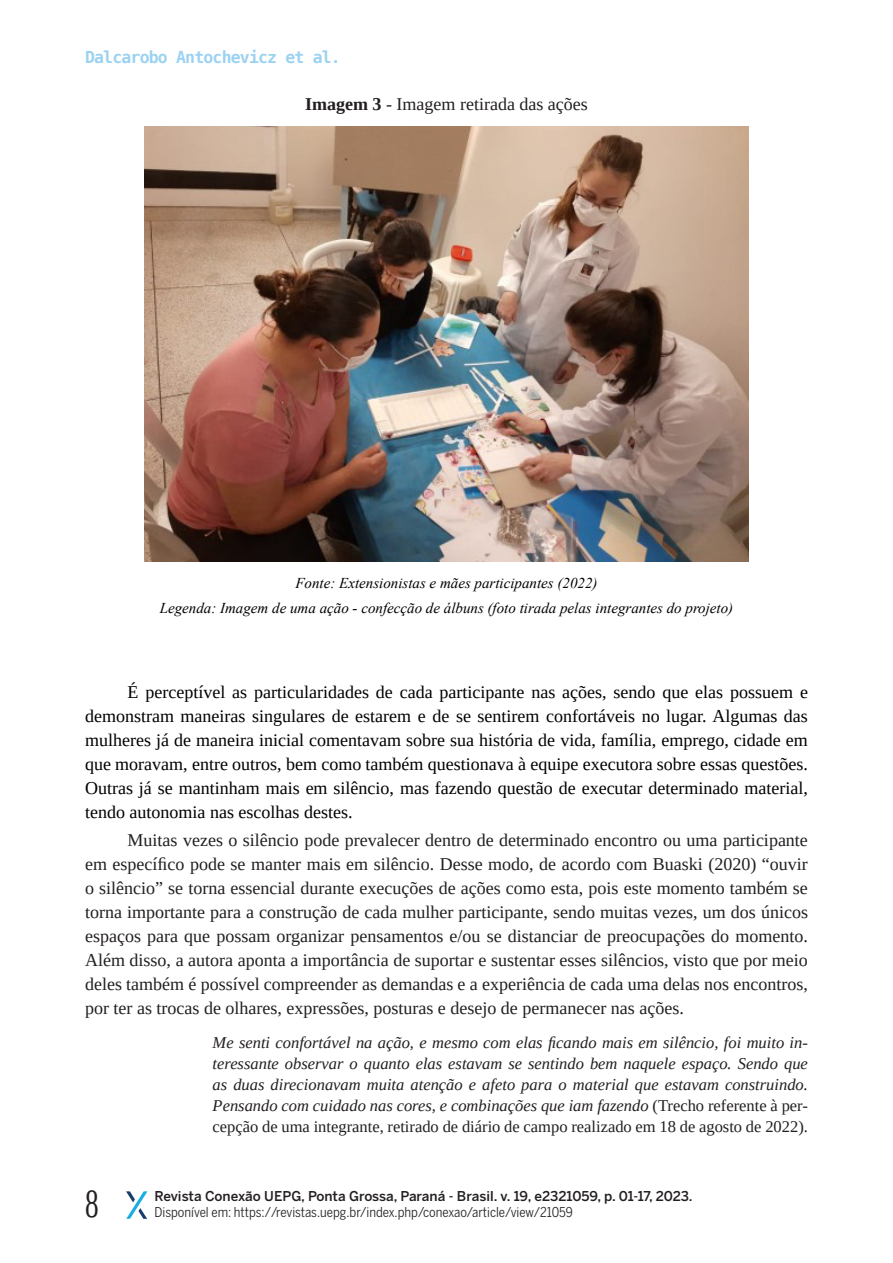
<style>
.page{position:relative;width:893px;height:1263px;background:#fff}
.page>*{position:absolute;margin:0;border:0;box-sizing:border-box;transform-origin:0 0}
.t1{font:39.9px "Liberation Serif";color:#231f20;scale:.68 1}
.TEXTO_ARTIGO{font:18px/24px "Liberation Serif";color:#231f20;text-align:justify}
.TEXTO_ARTIGO-2{font:18px/24px "Liberation Serif";color:#000;text-align:justify}
.CITAÇÃO{font:italic 16.5px/21px "Liberation Serif";color:#231f20;text-align:justify}
.t2{font:700 16.5px "DejaVu Sans Mono";letter-spacing:-.05em;color:#9bd2f1}
.FONTE{font:italic 15px "Times New Roman";color:#000}
.t3{font:13.5px "Benton Sans Cond";color:#231f20}
.t4{font:500 13.5px "Benton Sans";color:#231f20}
.s1{font-weight:700}
.s2{font-style:normal}
</style>
<div class="page">
<svg style="left:126px;top:1191px;width:21px;height:28px"></svg>
<img style="left:145px;top:126px;width:603px;height:436px">
<p class="t2" style="left:85px;top:45px;width:257px">Dalcarobo Antochevicz et al.</p>
<p class="TEXTO_ARTIGO" style="left:305px;top:92px;width:284px"><span class="s1">Imagem 3</span> - Imagem retirada das ações</p>
<p class="FONTE" style="left:295px;top:572px;width:304px">Fonte: Extensionistas e mães participantes (2022)</p>
<p class="FONTE" style="left:160px;top:597px;width:575px">Legenda: Imagem de uma ação - confecção de álbuns (foto tirada pelas integrantes do projeto)</p>
<p class="TEXTO_ARTIGO-2" style="left:85px;top:679px;width:724px;text-indent:43px">É perceptível as particularidades de cada participante nas ações, sendo que elas possuem e demonstram maneiras singulares de estarem e de se sentirem confortáveis no lugar. Algumas das mulheres já de maneira inicial comentavam sobre sua história de vida, família, emprego, cidade em que moravam, entre outros, bem como também questionava à equipe executora sobre essas questões.<br>Outras já se mantinham mais em silêncio, mas fazendo questão de executar determinado material, tendo autonomia nas escolhas destes.</p>
<p class="TEXTO_ARTIGO" style="left:85px;top:828px;width:724px;text-indent:43px">Muitas vezes o silêncio pode prevalecer dentro de determinado encontro ou uma participante em específico pode se manter mais em silêncio. Desse modo, de acordo com Buaski (2020) “ouvir o silêncio” se torna essencial durante execuções de ações como esta, pois este momento também se torna importante para a construção de cada mulher participante, sendo muitas vezes, um dos únicos espaços para que possam organizar pensamentos e/ou se distanciar de preocupações do momento.<br>Além disso, a autora aponta a importância de suportar e sustentar esses silêncios, visto que por meio deles também é possível compreender as demandas e a experiência de cada uma delas nos encontros, por ter as trocas de olhares, expressões, posturas e desejo de permanecer nas ações.</p>
<p class="CITAÇÃO" style="left:213px;top:1031px;width:597px">Me senti confortável na ação, e mesmo com elas ficando mais em silêncio, foi muito in&shy;teressante observar o quanto elas estavam se sentindo bem naquele espaço. Sendo que as duas direcionavam muita atenção e afeto para o material que estavam construindo.<br>Pensando com cuidado nas cores, e combinações que iam fazendo <span class="s2">(Trecho referente à per&shy;cepção de uma integrante, retirado de diário de campo realizado em 18 de agosto de 2022).</span></p>
<h1 class="t1" style="left:85px;top:1178px;width:21px">8</h1>
<p class="t4" style="left:155px;top:1188px;width:539px">Revista Conexão UEPG, Ponta Grossa, Paraná - Brasil. v. 19, e2321059, p. 01-17, 2023.</p>
<p class="t3" style="left:155px;top:1205px;width:420px">Disponível em: https://revistas.uepg.br/index.php/conexao/article/view/21059</p>
</div>
